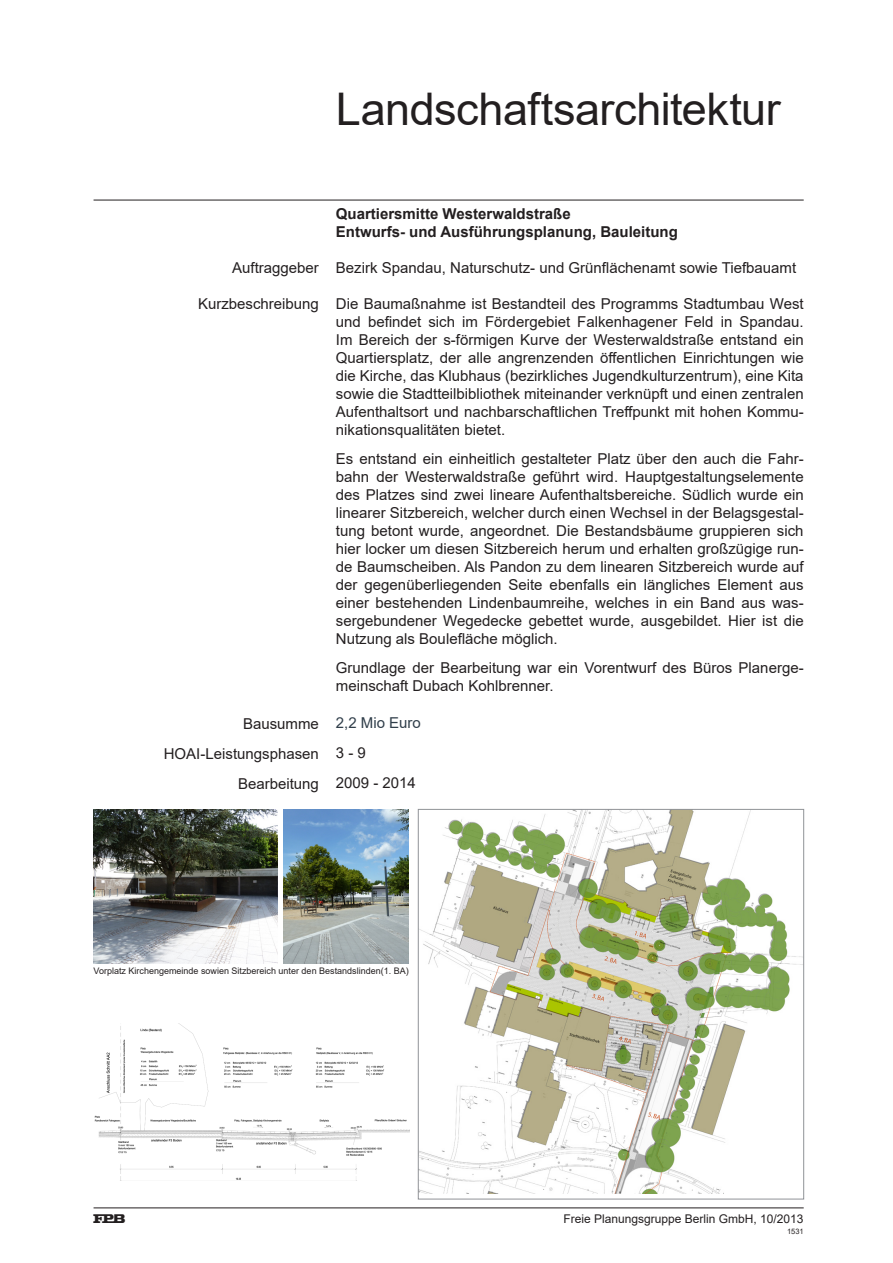
<style>
.page{position:relative;width:893px;height:1263px;background:#fff}
.page>*{position:absolute;margin:0;border:0;box-sizing:border-box;transform-origin:0 0}
.Seitentitel{font:45px "Arial";letter-spacing:-.01em;color:#231f20}
.Regelabsatz_rechtsbü{font:15px/18px "Arial";color:#231f20;text-align:justify}
.t1{font:700 15px "Arial";color:#231f20}
.Regelabsatz_rechtsbü-2{font:15px "Arial";color:#303e4a}
.t2{font:12px "Arial";color:#231f20}
.t3{font:9px "Arial";color:#231f20}
.t4{font:9px "Logo 2";color:#231f20}
.t5{font:7.5px "Arial";color:#231f20}
</style>
<div class="page">
<hr style="left:94px;top:200px;width:710px;height:1px;background:#231f20">
<hr style="left:94px;top:1207px;width:710px;height:1px;background:#231f20">
<img style="left:420px;top:811px;width:382px;height:383px">
<div style="left:418px;top:809px;width:386px;height:390px;border:1px solid #909397"></div>
<img style="left:94px;top:1023px;width:316px;height:157px">
<img style="left:94px;top:810px;width:184px;height:153px">
<img style="left:283px;top:810px;width:125px;height:153px">
<p class="Seitentitel" style="left:336px;top:78px;width:446px">Landschaftsarchitektur</p>
<p class="Regelabsatz_rechtsbü" style="left:232px;top:259px;width:88px">Auftraggeber</p>
<p class="Regelabsatz_rechtsbü" style="left:198px;top:295px;width:122px">Kurzbeschreibung</p>
<p class="Regelabsatz_rechtsbü" style="left:243px;top:714px;width:77px">Bausumme</p>
<p class="Regelabsatz_rechtsbü" style="left:164px;top:744px;width:157px">HOAI-Leistungsphasen</p>
<p class="Regelabsatz_rechtsbü" style="left:238px;top:774px;width:82px">Bearbeitung</p>
<p class="t1" style="left:336px;top:203px;width:236px">Quartiersmitte Westerwaldstraße</p>
<p class="t1" style="left:336px;top:221px;width:343px">Entwurfs- und Ausführungsplanung, Bauleitung</p>
<p class="Regelabsatz_rechtsbü" style="left:336px;top:259px;width:462px">Bezirk Spandau, Naturschutz- und Grünflächenamt sowie Tiefbauamt</p>
<p class="Regelabsatz_rechtsbü" style="left:336px;top:295px;width:469px">Die Baumaßnahme ist Bestandteil des Programms Stadtumbau West und befindet sich im Fördergebiet Falkenhagener Feld in Spandau.<br>Im Bereich der s-förmigen Kurve der Westerwaldstraße entstand ein Quartiersplatz, der alle angrenzenden öffentlichen Einrichtungen wie die Kirche, das Klubhaus (bezirkliches Jugendkulturzentrum), eine Kita sowie die Stadtteilbibliothek miteinander verknüpft und einen zentralen Aufenthaltsort und nachbarschaftlichen Treffpunkt mit hohen Kommu&shy;nikationsqualitäten bietet.</p>
<p class="Regelabsatz_rechtsbü" style="left:336px;top:450px;width:469px">Es entstand ein einheitlich gestalteter Platz über den auch die Fahr&shy;bahn der Westerwaldstraße geführt wird. Hauptgestaltungselemente des Platzes sind zwei lineare Aufenthaltsbereiche. Südlich wurde ein linearer Sitzbereich, welcher durch einen Wechsel in der Belagsgestal&shy;tung betont wurde, angeordnet. Die Bestandsbäume gruppieren sich hier locker um diesen Sitzbereich herum und erhalten großzügige run&shy;de Baumscheiben. Als Pandon zu dem linearen Sitzbereich wurde auf der gegenüberliegenden Seite ebenfalls ein längliches Element aus einer bestehenden Lindenbaumreihe, welches in ein Band aus was&shy;sergebundener Wegedecke gebettet wurde, ausgebildet. Hier ist die Nutzung als Boulefläche möglich.</p>
<p class="Regelabsatz_rechtsbü" style="left:336px;top:659px;width:469px">Grundlage der Bearbeitung war ein Vorentwurf des Büros Planerge&shy;meinschaft Dubach Kohlbrenner.</p>
<p class="Regelabsatz_rechtsbü-2" style="left:336px;top:713px;width:87px">2,2 Mio Euro</p>
<p class="Regelabsatz_rechtsbü" style="left:336px;top:744px;width:32px">3 - 9</p>
<p class="Regelabsatz_rechtsbü" style="left:336px;top:774px;width:82px">2009 - 2014</p>
<p class="t3" style="left:94px;top:965px;width:317px">Vorplatz Kirchengemeinde sowien Sitzbereich unter den Bestandslinden(1. BA)</p>
<p class="t4" style="left:94px;top:1214px;width:33px">A</p>
<p class="t2" style="left:563px;top:1210px;width:242px">Freie Planungsgruppe Berlin GmbH, 10/2013</p>
<p class="t5" style="left:787px;top:1226px;width:18px">1531</p>
</div>
